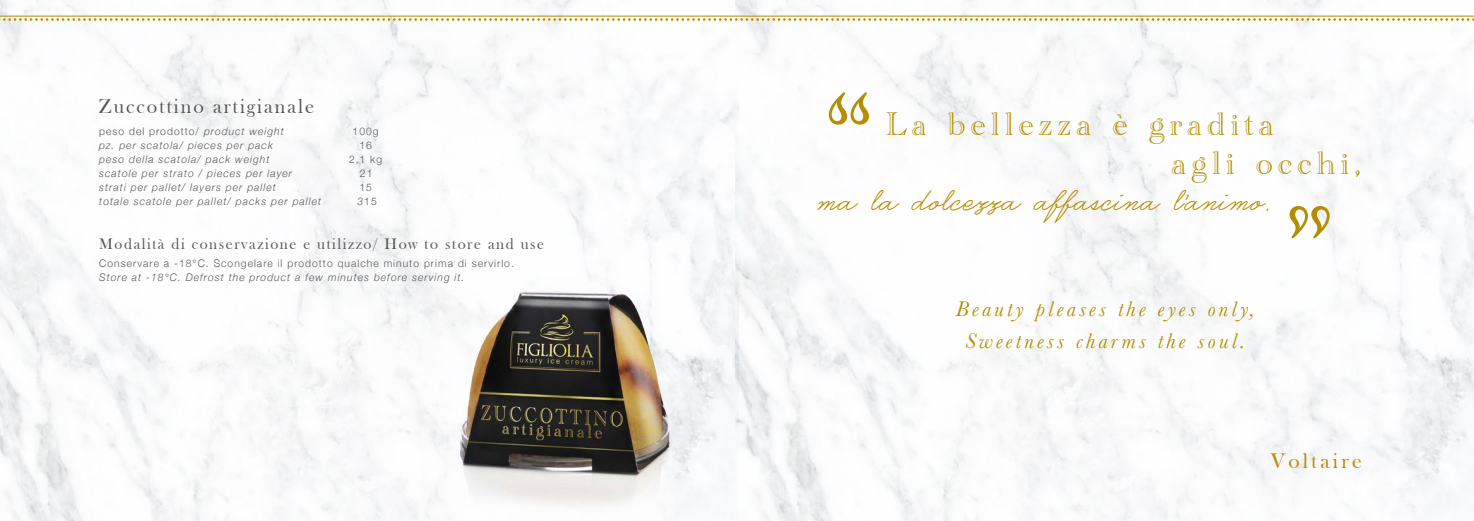
<style>
.page{position:relative;width:1474px;height:521px;background:#fff}
.page>*{position:absolute;margin:0;border:0;box-sizing:border-box;transform-origin:0 0}
.t1{font:33.69px "Castro Script PERSONALUSEONLY";letter-spacing:.01em;color:#b58d00}
.t2{font:33.69px/38.1px "Academy Engraved Let Plain";letter-spacing:.15em;color:#b58d00}
.t3{font:italic 21.88px/31.3px "Baskerville";letter-spacing:.15em;color:#b58d00;text-align:center}
.t4{font:21.7px "Bask Old Face";letter-spacing:.15em;color:#b58d00}
.t5{font:20.65px "Bask Old Face";letter-spacing:.1em;color:#575756}
.t6{font:15.75px "Bask Old Face";letter-spacing:.1em;color:#575756}
.t7{font:italic 300 10.5px/14px "Helvetica Neue";letter-spacing:.1em;color:#575756}
.t8{font:300 10.5px "Helvetica Neue";letter-spacing:.1em;color:#575756}
.s1{font-style:italic}
</style>
<div class="page">
<img style="left:0;top:0;width:735px;height:521px">
<img style="left:735px;top:0;width:738px;height:521px">
<img style="left:443px;top:252px;width:234px;height:269px">
<hr style="left:0;top:16px;width:1473px;height:1px;background:#b58d00">
<svg style="left:0;top:18px;width:1474px;height:3px"></svg>
<svg style="left:828px;top:92px;width:41px;height:33px"></svg>
<svg style="left:1289px;top:206px;width:40px;height:33px"></svg>
<h3 class="t5" style="left:99px;top:95px;width:216px">Zuccottino artigianale</h3>
<p class="t8" style="left:99px;top:125px;width:186px">peso del prodotto/ <span class="s1">product weight</span></p>
<p class="t8" style="left:352px;top:125px;width:27px">100g</p>
<p class="t7" style="left:99px;top:138px;width:175px">pz. per scatola/ pieces per pack</p>
<p class="t8" style="left:359px;top:139px;width:14px">16</p>
<p class="t7" style="left:99px;top:152px;width:172px">peso della scatola/ pack weight</p>
<p class="t8" style="left:349px;top:153px;width:35px">2,1 kg</p>
<p class="t7" style="left:99px;top:166px;width:194px">scatole per strato / pieces per layer strati per pallet/ layers per pallet</p>
<p class="t8" style="left:360px;top:166px;width:14px">21</p>
<p class="t8" style="left:359px;top:181px;width:14px">15</p>
<p class="t7" style="left:99px;top:194px;width:223px">totale scatole per pallet/ packs per pallet</p>
<p class="t8" style="left:357px;top:195px;width:21px"><span class="s1">3</span>15</p>
<h3 class="t6" style="left:99px;top:235px;width:446px">Modalità di conservazione e utilizzo/ How to store and use</h3>
<p class="t8" style="left:99px;top:257px;width:416px">Conservare a -18°C. Scongelare il prodotto qualche minuto prima di servirlo.</p>
<p class="t7" style="left:99px;top:270px;width:367px">Store at -18°C. Defrost the product a few minutes before serving it.</p>
<h1 class="t2" style="left:1171px;top:103px;width:192px;text-indent:-285px">La bellezza è gradita<br>agli occhi,</h1>
<h1 class="t1" style="left:818px;top:179px;width:454px">ma la dolcezza affascina l’animo.</h1>
<h2 class="t3" style="left:955px;top:293px;width:301px">Beauty pleases the eyes only,<br>Sweetness charms the soul.</h2>
<h3 class="t4" style="left:1270px;top:449px;width:93px">Voltaire</h3>
</div>
